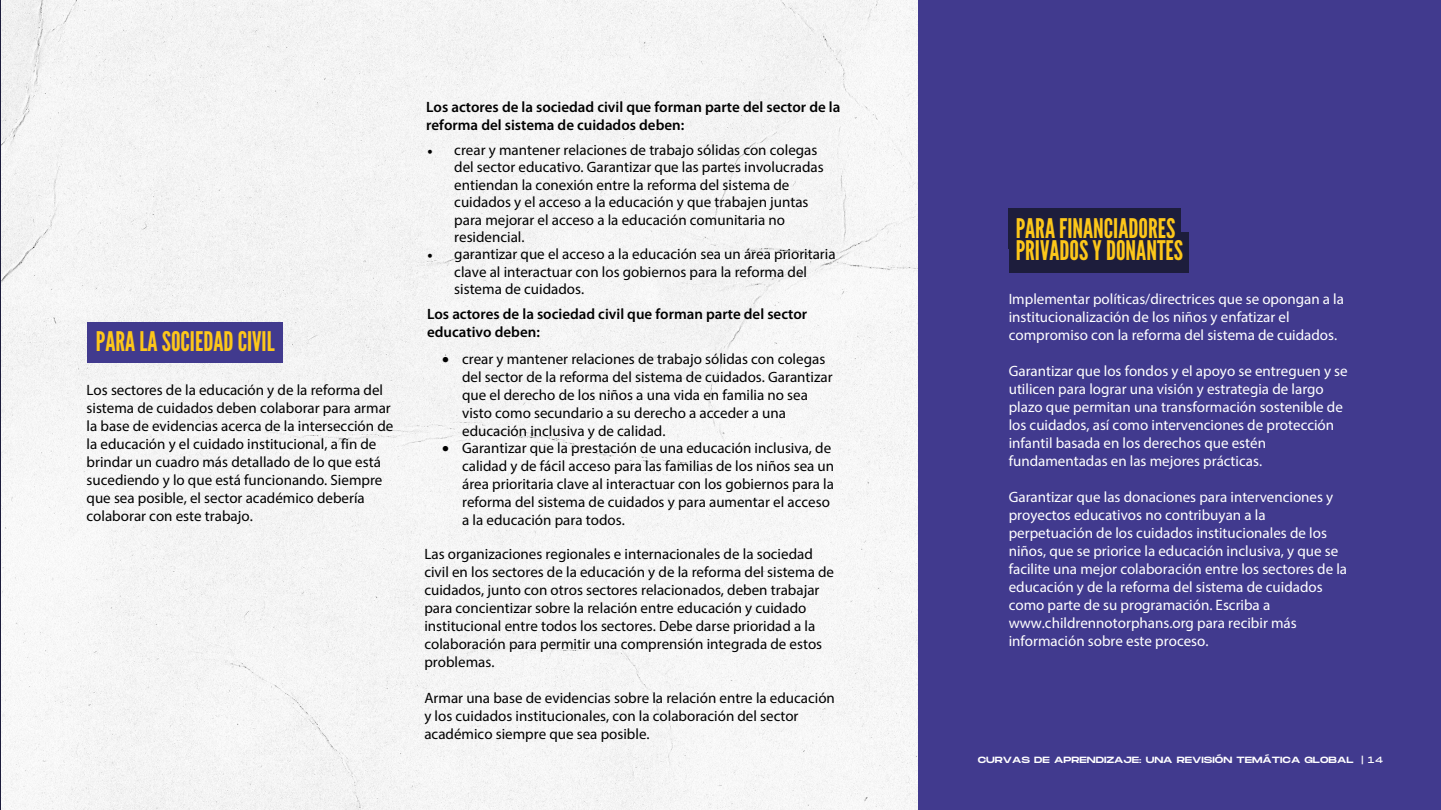
<style>
.page{position:relative;width:1441px;height:810px;background:#fff}
.page>*{position:absolute;margin:0;border:0;box-sizing:border-box;transform-origin:0 0}
.t1{font:27px/22.5px "League Gothic";color:#fdc71a}
.t2{font:15px/18px "Myriad Pro";color:#000}
.t3{font:15px/18px "Myriad Pro";color:#fff}
.t4{font:600 15px/18px "Myriad Pro";color:#000}
.t5{font:9px "Monument Extended";color:#fff}
.s1{font-family:"Minion Pro"}
</style>
<div class="page">
<div style="left:2px;top:0;width:916px;height:809px;background:#f5f5f5"></div>
<div style="left:918px;top:0;width:522px;height:810px;background:#413a8e"></div>
<div style="left:87px;top:322px;width:195px;height:41px;background:#413a8e"></div>
<div style="left:1008px;top:232px;width:180px;height:41px;background:#1d1d3c"></div>
<div style="left:1008px;top:208px;width:172px;height:41px;background:#1d1d3c"></div>
<h1 class="t1" style="left:96px;top:330px;width:180px">PARA LA SOCIEDAD CIVIL</h1>
<p class="t2" style="left:87px;top:381px;width:308px">Los sectores de la educación y de la reforma del sistema de cuidados deben colaborar para armar la base de evidencias acerca de la intersección de la educación y el cuidado institucional, a fin de brindar un cuadro más detallado de lo que está sucediendo y lo que está funcionando. Siempre que sea posible, el sector académico debería colaborar con este trabajo.</p>
<p class="t4" style="left:426px;top:97px;width:415px">Los actores de la sociedad civil que forman parte del sector de la reforma del sistema de cuidados deben:</p>
<p class="t2" style="left:454px;top:141px;width:371px;line-height:17.4px;text-indent:-27px"><span class="s1">•</span> crear y mantener relaciones de trabajo sólidas con colegas del sector educativo. Garantizar que las partes involucradas entiendan la conexión entre la reforma del sistema de cuidados y el acceso a la educación y que trabajen juntas para mejorar el acceso a la educación comunitaria no residencial.</p>
<p class="t2" style="left:454px;top:245px;width:383px;line-height:17.4px;text-indent:-27px"><span class="s1">•</span> garantizar que el acceso a la educación sea un área prioritaria clave al interactuar con los gobiernos para la reforma del sistema de cuidados.</p>
<p class="t4" style="left:427px;top:305px;width:381px">Los actores de la sociedad civil que forman parte del sector educativo deben:</p>
<p class="t2" style="left:462px;top:350px;width:372px;text-indent:-20px">• crear y mantener relaciones de trabajo sólidas con colegas del sector de la reforma del sistema de cuidados. Garantizar que el derecho de los niños a una vida en familia no sea visto como secundario a su derecho a acceder a una educación inclusiva y de calidad.</p>
<p class="t2" style="left:462px;top:439px;width:373px;text-indent:-20px">• Garantizar que la prestación de una educación inclusiva, de calidad y de fácil acceso para las familias de los niños sea un área prioritaria clave al interactuar con los gobiernos para la reforma del sistema de cuidados y para aumentar el acceso a la educación para todos.</p>
<p class="t2" style="left:424px;top:545px;width:411px">Las organizaciones regionales e internacionales de la sociedad civil en los sectores de la educación y de la reforma del sistema de cuidados, junto con otros sectores relacionados, deben trabajar para concientizar sobre la relación entre educación y cuidado institucional entre todos los sectores. Debe darse prioridad a la colaboración para permitir una comprensión integrada de estos problemas.</p>
<p class="t2" style="left:424px;top:689px;width:412px">Armar una base de evidencias sobre la relación entre la educación y los cuidados institucionales, con la colaboración del sector académico siempre que sea posible.</p>
<h1 class="t1" style="left:1015px;top:217px;width:169px">PARA FINANCIADORES<br>PRIVADOS Y DONANTES</h1>
<p class="t3" style="left:1008px;top:290px;width:337px">Implementar políticas/directrices que se opongan a la institucionalización de los niños y enfatizar el compromiso con la reforma del sistema de cuidados.</p>
<p class="t3" style="left:1008px;top:362px;width:340px">Garantizar que los fondos y el apoyo se entreguen y se utilicen para lograr una visión y estrategia de largo plazo que permitan una transformación sostenible de los cuidados, así como intervenciones de protección infantil basada en los derechos que estén fundamentadas en las mejores prácticas.</p>
<p class="t3" style="left:1008px;top:488px;width:340px">Garantizar que las donaciones para intervenciones y proyectos educativos no contribuyan a la perpetuación de los cuidados institucionales de los niños, que se priorice la educación inclusiva, y que se facilite una mejor colaboración entre los sectores de la educación y de la reforma del sistema de cuidados como parte de su programación. Escriba a www.childrennotorphans.org para recibir más información sobre este proceso.</p>
<p class="t5" style="left:977px;top:755px;width:407px">CURVAS DE APRENDIZAJE: UNA REVISIÓN TEMÁTICA GLOBAL | 14</p>
</div>
